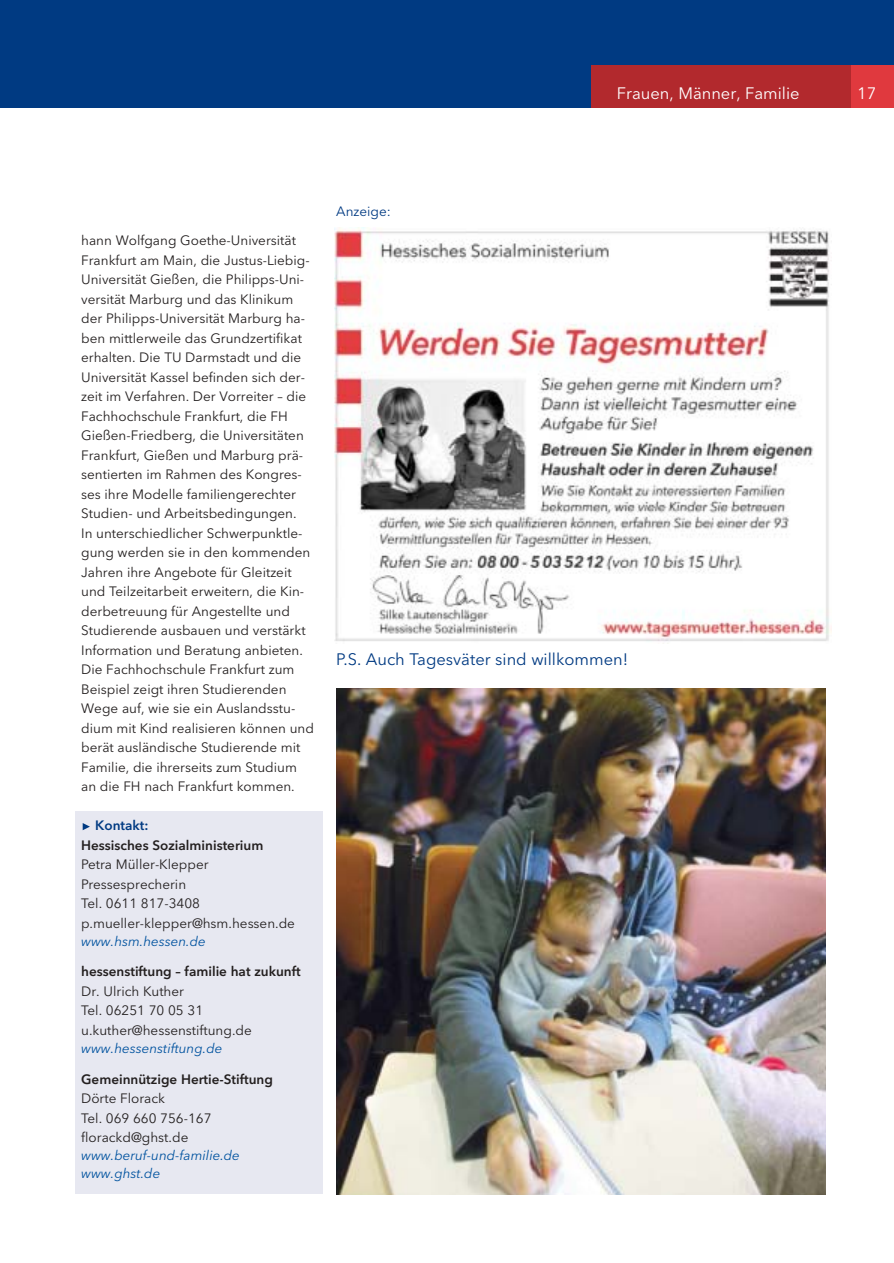
<style>
.page{position:relative;width:894px;height:1263px;background:#fff}
.page>*{position:absolute;margin:0;border:0;box-sizing:border-box;transform-origin:0 0}
.t1{font:16.5px "Avenir Next LT Pro";color:#003a82}
.t2{font:16.5px "Avenir Next LT Pro";color:#fff}
.t3{font:13.5px/19.5px "Avenir Next LT Pro";color:#231f1f}
.t4{font:600 13.5px "Avenir Next LT Pro";color:#231f1f}
.t5{font:italic 13.5px/18px "Avenir Next LT Pro";color:#00529f}
.t6{font:600 13.5px "Avenir Next LT Pro";color:#003a82}
.t7{font:13.5px "Avenir Next LT Pro";color:#003a82}
</style>
<div class="page">
<img style="left:336px;top:688px;width:489px;height:506px">
<div style="left:75px;top:812px;width:248px;height:382px;background:#e7e8f1"></div>
<div style="left:0;top:0;width:894px;height:108px;background:#003a82"></div>
<div style="left:851px;top:65px;width:43px;height:43px;background:#e0393e"></div>
<div style="left:591px;top:65px;width:260px;height:43px;background:#b2292d"></div>
<svg style="left:83px;top:823px;width:7px;height:7px"></svg>
<img style="left:334px;top:227px;width:497px;height:417px">
<p class="t2" style="left:617px;top:87px;width:184px">Frauen, Männer, Familie</p>
<p class="t3" style="left:81px;top:232px;width:234px">hann Wolfgang Goethe-Universität Frankfurt am Main, die Justus-Liebig-Universität Gießen, die Philipps-Uni&shy;versität Marburg und das Klinikum der Philipps-Universität Marburg ha&shy;ben mittlerweile das Grundzertifikat erhalten. Die TU Darmstadt und die Universität Kassel befinden sich der&shy;zeit im Verfahren. Der Vorreiter – die Fachhochschule Frankfurt, die FH Gießen-Friedberg, die Universitäten Frankfurt, Gießen und Marburg prä&shy;sentierten im Rahmen des Kongres&shy;ses ihre Modelle familiengerechter Studien- und Arbeitsbedingungen.<br>In unterschiedlicher Schwerpunktle&shy;gung werden sie in den kommenden Jahren ihre Angebote für Gleitzeit und Teilzeitarbeit erweitern, die Kin&shy;derbetreuung für Angestellte und Studierende ausbauen und verstärkt Information und Beratung anbieten.<br>Die Fachhochschule Frankfurt zum Beispiel zeigt ihren Studierenden Wege auf, wie sie ein Auslandsstu&shy;dium mit Kind realisieren können und berät ausländische Studierende mit Familie, die ihrerseits zum Studium an die FH nach Frankfurt kommen.</p>
<p class="t6" style="left:95px;top:820px;width:55px">Kontakt:</p>
<p class="t4" style="left:81px;top:840px;width:184px">Hessisches Sozialministerium</p>
<p class="t3" style="left:81px;top:856px;width:215px">Petra Müller-Klepper<br>Pressesprecherin<br>Tel. 0611 817-3408 p.mueller-klepper@hsm.hessen.de</p>
<p class="t5" style="left:81px;top:933px;width:126px">www.hsm.hessen.de</p>
<p class="t4" style="left:81px;top:967px;width:221px">hessenstiftung – familie hat zukunft</p>
<p class="t3" style="left:81px;top:983px;width:172px">Dr. Ulrich Kuther<br>Tel. 06251 70 05 31 u.kuther@hessenstiftung.de</p>
<p class="t5" style="left:81px;top:1041px;width:143px">www.hessenstiftung.de</p>
<p class="t4" style="left:81px;top:1074px;width:193px">Gemeinnützige Hertie-Stiftung</p>
<p class="t3" style="left:81px;top:1090px;width:132px">Dörte Florack<br>Tel. 069 660 756-167 florackd@ghst.de</p>
<p class="t5" style="left:81px;top:1148px;width:160px">www.beruf-und-familie.de www.ghst.de</p>
<p class="t7" style="left:336px;top:206px;width:56px">Anzeige:</p>
<p class="t1" style="left:336px;top:652px;width:293px">P.S. Auch Tagesväter sind willkommen!</p>
<p class="t2" style="left:857px;top:87px;width:21px">17</p>
</div>
